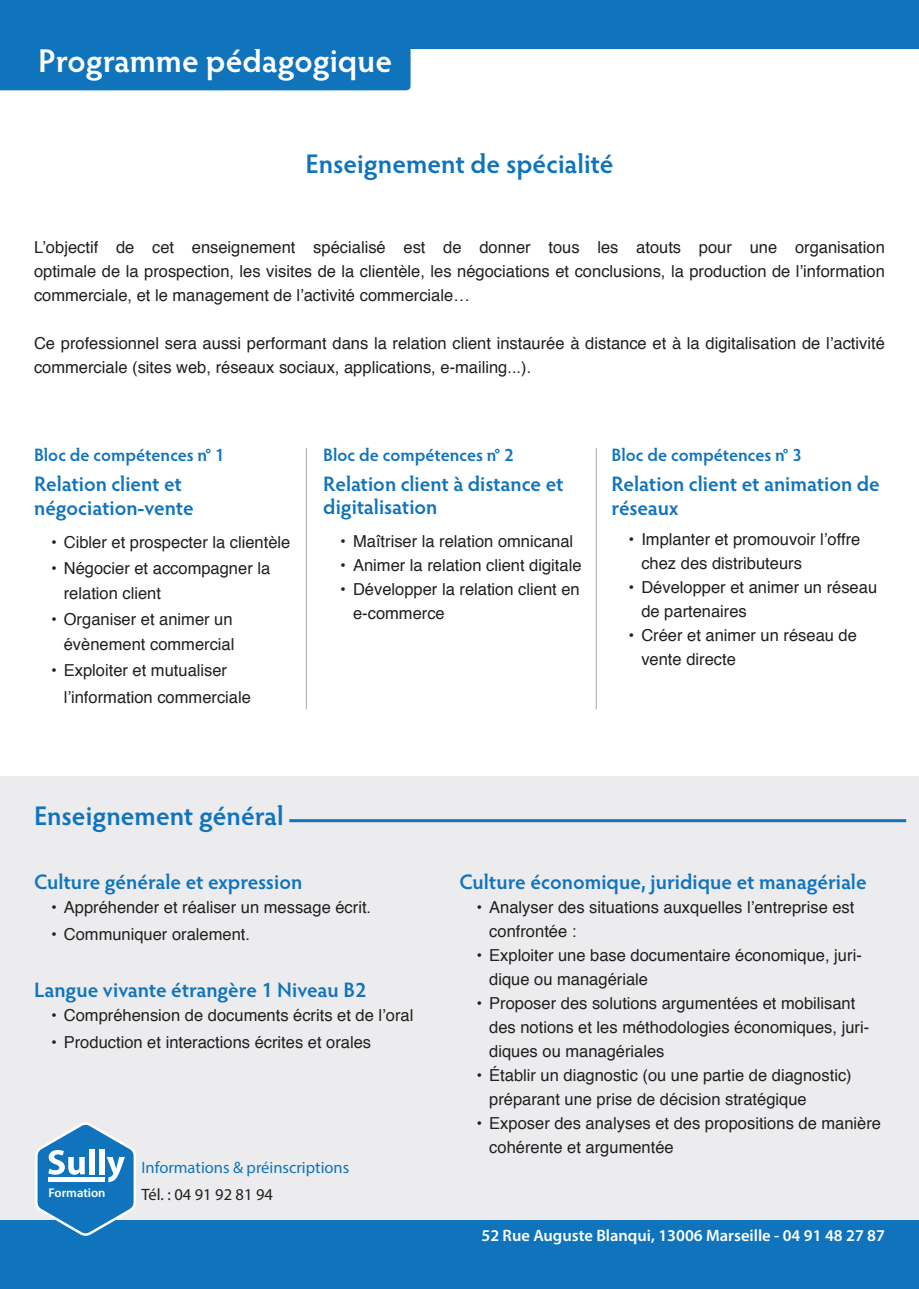
<style>
.page{position:relative;width:919px;height:1289px;background:#fff}
.page>*{position:absolute;margin:0;border:0;box-sizing:border-box;transform-origin:0 0}
.t1{font:600 33px "Hypatia Sans Pro";color:#fff}
.t2{font:600 27px "Hypatia Sans Pro";color:#1074bc}
.t3{font:600 21px/24px "Hypatia Sans Pro";color:#1074bc}
.t4{font:600 18px "Hypatia Sans Pro";color:#1074bc}
.t5{font:16.5px/24px "Helvetica";color:#231f20}
.t6{font:600 16.5px "Myriad Pro";color:#fff}
.t7{font:16.5px "Myriad Pro";color:#1074bc}
.t8{font:16.5px "Myriad Pro";color:#231f20}
.t9{font:600 12.75px "Myriad Pro";color:#fff}
</style>
<div class="page">
<div style="left:0;top:776px;width:918px;height:445px;background:#ececee"></div>
<div style="left:0;top:49px;width:410px;height:41px;background:#1074bc"></div>
<hr style="left:289px;top:819px;width:617px;height:3px;background:#1074bc">
<hr style="left:306px;top:448px;width:1px;height:261px;background:#a8a9ad">
<hr style="left:595px;top:448px;width:1px;height:261px;background:#a8a9ad">
<div style="left:0;top:1220px;width:918px;height:68px;background:#1074bc"></div>
<div style="left:0;top:0;width:918px;height:49px;background:#1074bc"></div>
<svg style="left:35px;top:1122px;width:101px;height:113px"></svg>
<h1 class="t1" style="left:38px;top:38px;width:355px">Programme pédagogique</h1>
<h2 class="t2" style="left:305px;top:145px;width:309px">Enseignement de spécialité</h2>
<p class="t5" style="left:34px;top:235px;width:852px;text-align:justify">L’objectif de cet enseignement spécialisé est de donner tous les atouts pour une organisation optimale de la prospection, les visites de la clientèle, les négociations et conclusions, la production de l’information commerciale, et le management de l’activité commerciale…</p>
<p class="t5" style="left:34px;top:331px;width:852px">Ce professionnel sera aussi performant dans la relation client instaurée à distance et à la digitalisation de l’activité commerciale (sites web, réseaux sociaux, applications, e-mailing...).</p>
<p class="t4" style="left:34px;top:442px;width:192px">Bloc de compétences n° 1</p>
<p class="t3" style="left:34px;top:471px;width:161px">Relation client et négociation-vente</p>
<p class="t5" style="left:51px;top:531px;width:241px">• Cibler et prospecter la clientèle</p>
<p class="t5" style="left:64px;top:556px;width:208px;line-height:25.5px;text-indent:-13px">• Négocier et accompagner la relation client</p>
<p class="t5" style="left:51px;top:607px;width:185px;line-height:25.5px;text-align:right">• Organiser et animer un évènement commercial</p>
<p class="t5" style="left:64px;top:657px;width:189px;line-height:27px;text-indent:-13px">• Exploiter et mutualiser l’information commerciale</p>
<p class="t4" style="left:323px;top:442px;width:192px">Bloc de compétences n° 2</p>
<p class="t3" style="left:323px;top:472px;width:242px;line-height:22.5px">Relation client à distance et digitalisation</p>
<p class="t5" style="left:340px;top:529px;width:234px">• Maîtriser la relation omnicanal</p>
<p class="t5" style="left:340px;top:553px;width:243px">• Animer la relation client digitale</p>
<p class="t5" style="left:353px;top:577px;width:228px;text-indent:-13px">• Développer la relation client en e-commerce</p>
<p class="t4" style="left:611px;top:442px;width:192px">Bloc de compétences n° 3</p>
<p class="t3" style="left:611px;top:471px;width:270px">Relation client et animation de réseaux</p>
<p class="t5" style="left:641px;top:528px;width:220px;text-indent:-13px">• Implanter et promouvoir l’offre chez des distributeurs</p>
<p class="t5" style="left:641px;top:576px;width:237px;text-indent:-13px">• Développer et animer un réseau de partenaires</p>
<p class="t5" style="left:641px;top:624px;width:217px;text-indent:-13px">• Créer et animer un réseau de vente directe</p>
<h2 class="t2" style="left:34px;top:797px;width:251px">Enseignement général</h2>
<p class="t3" style="left:34px;top:868px;width:270px">Culture générale et expression</p>
<p class="t5" style="left:51px;top:895px;width:321px">• Appréhender et réaliser un message écrit.</p>
<p class="t5" style="left:51px;top:922px;width:200px">• Communiquer oralement.</p>
<p class="t3" style="left:34px;top:976px;width:334px">Langue vivante étrangère 1 Niveau B2</p>
<p class="t5" style="left:51px;top:1003px;width:364px">• Compréhension de documents écrits et de l’oral</p>
<p class="t5" style="left:51px;top:1030px;width:321px">• Production et interactions écrites et orales</p>
<p class="t7" style="left:141px;top:1156px;width:209px">Informations &amp; préinscriptions</p>
<p class="t9" style="left:48px;top:1184px;width:59px">Formation</p>
<p class="t8" style="left:141px;top:1183px;width:133px">Tél. : 04 91 92 81 94</p>
<p class="t3" style="left:459px;top:868px;width:409px">Culture économique, juridique et managériale</p>
<p class="t5" style="left:489px;top:895px;width:366px;text-indent:-13px">• Analyser des situations auxquelles l’entreprise est confrontée :</p>
<p class="t5" style="left:489px;top:943px;width:374px;text-indent:-13px">• Exploiter une base documentaire économique, juri&shy;dique ou managériale</p>
<p class="t5" style="left:489px;top:991px;width:381px;text-indent:-13px">• Proposer des solutions argumentées et mobilisant des notions et les méthodologies économiques, juri&shy;diques ou managériales</p>
<p class="t5" style="left:489px;top:1063px;width:364px;text-indent:-13px">• Établir un diagnostic (ou une partie de diagnostic) préparant une prise de décision stratégique</p>
<p class="t5" style="left:489px;top:1111px;width:393px;text-indent:-13px">• Exposer des analyses et des propositions de manière cohérente et argumentée</p>
<p class="t6" style="left:481px;top:1224px;width:405px">52 Rue Auguste Blanqui, 13006 Marseille - 04 91 48 27 87</p>
</div>
